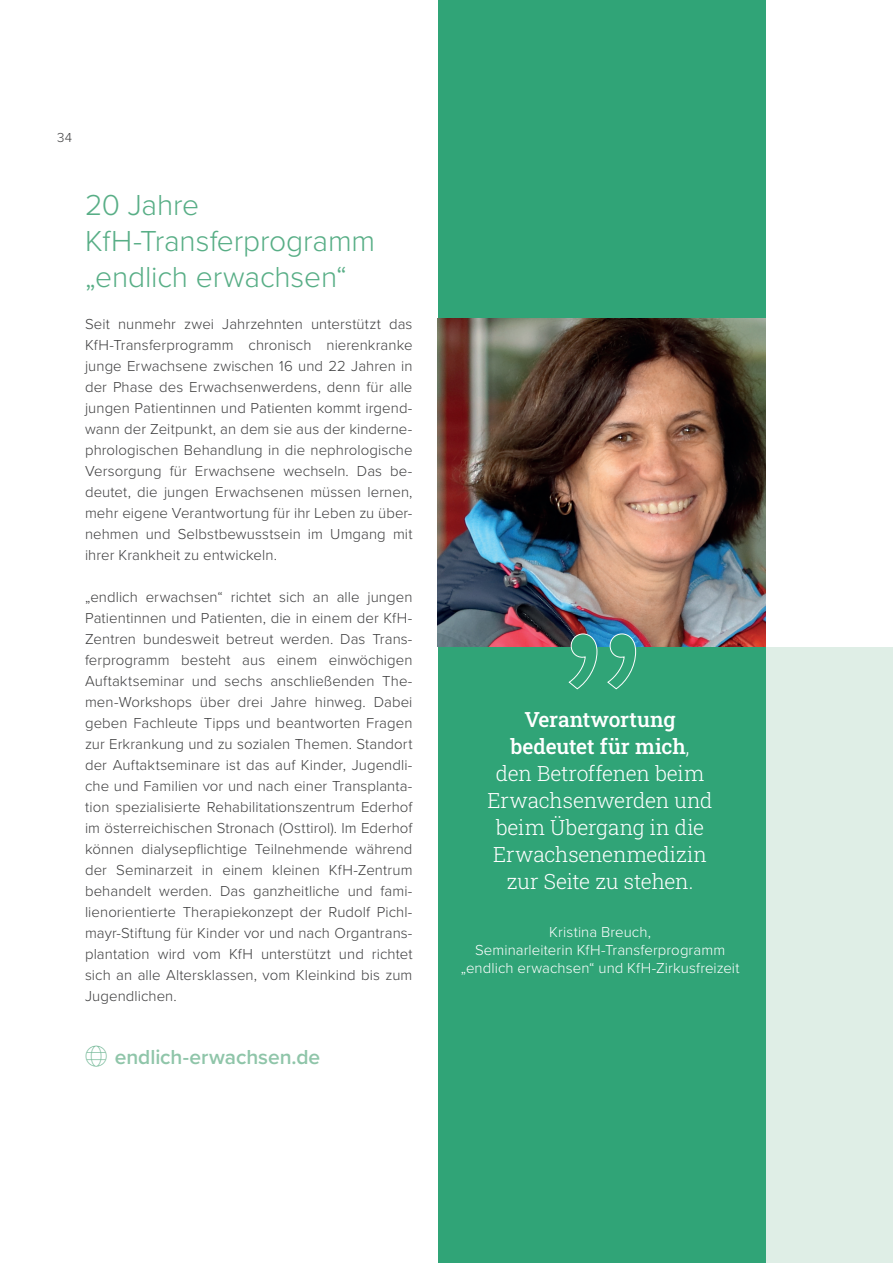
<style>
.page{position:relative;width:893px;height:1263px;background:#fff}
.page>*{position:absolute;margin:0;border:0;box-sizing:border-box;transform-origin:0 0}
.t1{font:300 30px/36px "Proxima Nova";letter-spacing:-.005em;color:#58ae86}
.t2{font:300 21px/27px "Roboto Slab";letter-spacing:-.01em;color:#fff;text-align:center}
.t3{font:600 21px "Proxima Nova";letter-spacing:-.005em;color:#8fc5a9}
.t4{font:300 15px/21px "Proxima Nova";letter-spacing:.005em;color:#3e3e3f;text-align:justify}
.t5{font:300 15px/18px "Proxima Nova";letter-spacing:.005em;color:#fff;text-align:center}
.t6{font:300 13.5px "Proxima Nova";color:#3e3e3f}
.s1{font-weight:500}
</style>
<div class="page">
<div style="left:748px;top:647px;width:145px;height:616px;background:#dfeee6"></div>
<div style="left:438px;top:0;width:327px;height:1263px;background:#30a477"></div>
<img style="left:438px;top:319px;width:327px;height:327px">
<svg style="left:568px;top:633px;width:68px;height:57px"></svg>
<p class="t6" style="left:57px;top:128px;width:16px">34</p>
<h1 class="t1" style="left:85px;top:185px;width:292px">20 Jahre<br>KfH-Transferprogramm „endlich erwachsen“</h1>
<p class="t4" style="left:85px;top:313px;width:329px">Seit nunmehr zwei Jahrzehnten unterstützt das KfH-Transferprogramm chronisch nierenkranke junge Erwachsene zwischen 16 und 22 Jahren in der Phase des Erwachsenwerdens, denn für alle jungen Patientinnen und Patienten kommt irgend&shy;wann der Zeitpunkt, an dem sie aus der kinderne&shy;phrologischen Behandlung in die nephrologische Versorgung für Erwachsene wechseln. Das be&shy;deutet, die jungen Erwachsenen müssen lernen, mehr eigene Verantwortung für ihr Leben zu über&shy;nehmen und Selbstbewusstsein im Umgang mit ihrer Krankheit zu entwickeln.</p>
<p class="t4" style="left:85px;top:586px;width:329px">„endlich erwachsen“ richtet sich an alle jungen Patientinnen und Patienten, die in einem der KfH-Zentren bundesweit betreut werden. Das Trans&shy;ferprogramm besteht aus einem einwöchigen Auftaktseminar und sechs anschließenden The&shy;men-Workshops über drei Jahre hinweg. Dabei geben Fachleute Tipps und beantworten Fragen zur Erkrankung und zu sozialen Themen. Standort der Auftaktseminare ist das auf Kinder, Jugendli&shy;che und Familien vor und nach einer Transplanta&shy;tion spezialisierte Rehabilitationszentrum Ederhof im österreichischen Stronach (Osttirol). Im Ederhof können dialysepflichtige Teilnehmende während der Seminarzeit in einem kleinen KfH-Zentrum behandelt werden. Das ganzheitliche und fami&shy;lienorientierte Therapiekonzept der Rudolf Pichl&shy;mayr-Stiftung für Kinder vor und nach Organtrans&shy;plantation wird vom KfH unterstützt und richtet sich an alle Altersklassen, vom Kleinkind bis zum Jugendlichen.</p>
<h2 class="t3" style="left:115px;top:1042px;width:207px">endlich-erwachsen.de</h2>
<h2 class="t2" style="left:487px;top:705px;width:227px"><span class="s1">Verantwortung bedeutet für mich</span>,<br>den Betroffenen beim<br>Erwachsenwerden und beim Übergang in die<br>Erwachsenenmedizin zur Seite zu stehen.</h2>
<p class="t5" style="left:461px;top:922px;width:280px">Kristina Breuch,<br>Seminarleiterin KfH-Transferprogramm „endlich erwachsen“ und KfH-Zirkusfreizeit</p>
</div>
